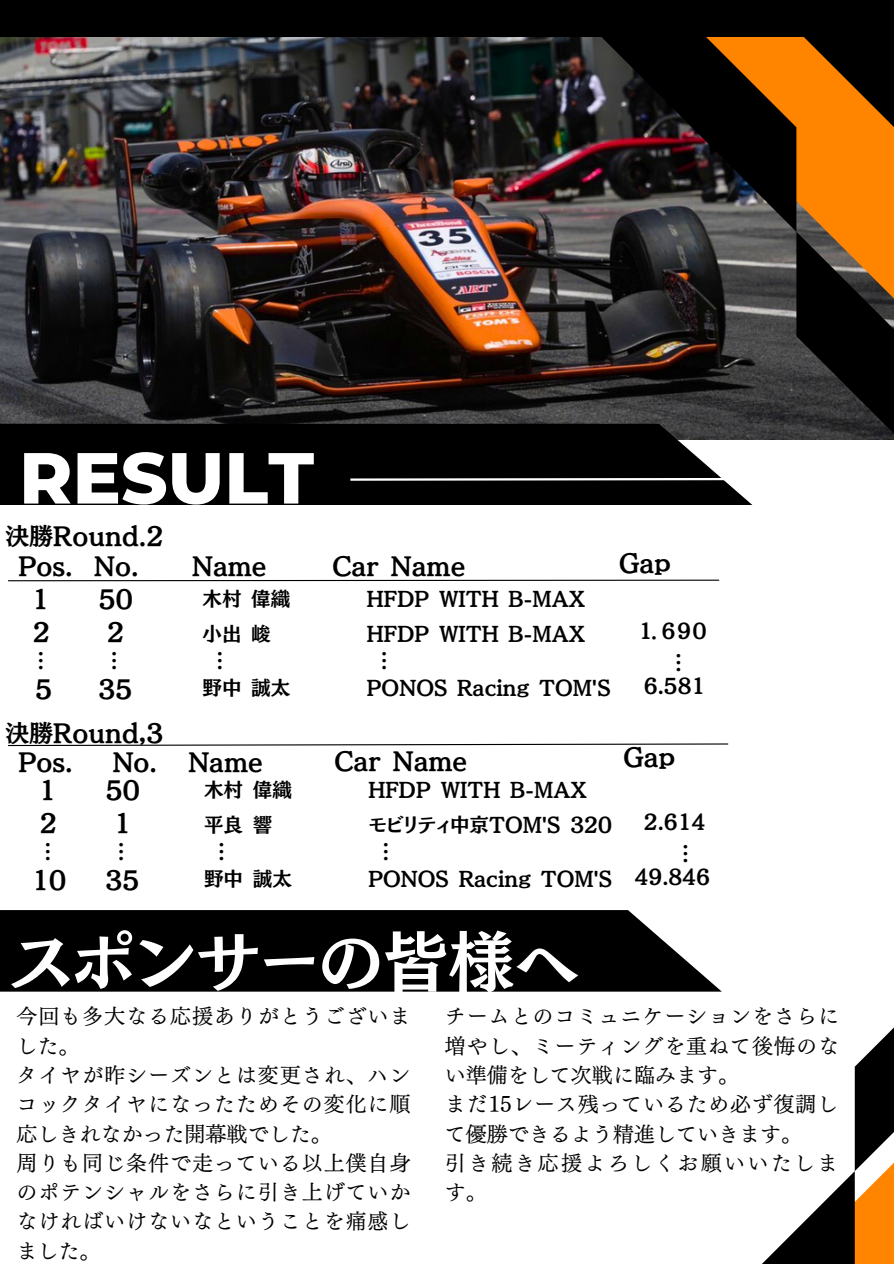
<style>
.page{position:relative;width:894px;height:1264px;background:#fff}
.page>*{position:absolute;margin:0;border:0;box-sizing:border-box;transform-origin:0 0}
.t1{font:800 72px "Montserrat";color:#fff}
.t2{font:66px "TEST Mode Min B B";color:#fff}
.t3{font:24px "TEST Mode Min B B";color:#000}
.t4{font:21px/29.2px "Canva UD Mincho Pr 6 N M";letter-spacing:.045em;color:#000;text-align:justify}
.t5{font:21px/29.2px "Canva UD Mincho Pr 6 N M";letter-spacing:.105em;color:#000}
.t6{font:20.85px "TEST Mode Min B B";color:#000}
.t7{font:19.5px "TEST Mode Min B B";color:#000}
</style>
<div class="page">
<img style="left:0;top:37px;width:348px;height:387px">
<svg style="left:605px;top:991px;width:288px;height:272px"></svg>
<div style="left:0;top:0;width:893px;height:37px;background:#000"></div>
<div style="left:0;top:424px;width:348px;height:81px;background:#000"></div>
<img style="left:348px;top:37px;width:545px;height:468px">
<svg style="left:8px;top:579px;width:712px;height:3px"></svg>
<svg style="left:8px;top:743px;width:721px;height:3px"></svg>
<svg style="left:0;top:910px;width:721px;height:81px;background:#0f0f0f"></svg>
<p class="t1" style="left:19px;top:434px;width:296px">RESULT</p>
<p class="t3" style="left:5px;top:523px;width:160px">決勝Round.2</p>
<p class="t3" style="left:18px;top:553px;width:56px">Pos.</p>
<p class="t3" style="left:94px;top:553px;width:46px">No.</p>
<p class="t3" style="left:192px;top:553px;width:76px">Name</p>
<p class="t3" style="left:619px;top:551px;width:53px">Gap</p>
<p class="t3" style="left:32px;top:587px;width:19px">1</p>
<p class="t3" style="left:32px;top:620px;width:20px">２</p>
<p class="t6" style="left:30px;top:671px;width:22px;rotate:-90deg">…</p>
<p class="t3" style="left:35px;top:677px;width:20px">５</p>
<p class="t3" style="left:332px;top:553px;width:134px">Car Name</p>
<p class="t7" style="left:366px;top:589px;width:220px">HFDP WITH B-MAX</p>
<p class="t7" style="left:366px;top:623px;width:220px">HFDP WITH B-MAX</p>
<p class="t6" style="left:373px;top:671px;width:22px;rotate:-90deg">…</p>
<p class="t7" style="left:366px;top:678px;width:245px">PONOS Racing TOM'S</p>
<p class="t3" style="left:99px;top:587px;width:36px">50</p>
<p class="t3" style="left:107px;top:620px;width:19px">2</p>
<p class="t6" style="left:104px;top:671px;width:22px;rotate:-90deg">…</p>
<p class="t3" style="left:98px;top:677px;width:36px">35</p>
<p class="t7" style="left:202px;top:589px;width:89px">木村偉織</p>
<p class="t7" style="left:202px;top:623px;width:70px">小出峻</p>
<p class="t6" style="left:209px;top:671px;width:22px;rotate:-90deg">…</p>
<p class="t7" style="left:202px;top:678px;width:89px">野中誠太</p>
<p class="t7" style="left:639px;top:621px;width:69px">１．６９０</p>
<p class="t7" style="left:643px;top:675px;width:63px">6.581</p>
<p class="t6" style="left:668px;top:673px;width:22px;rotate:-90deg">…</p>
<p class="t3" style="left:5px;top:720px;width:160px">決勝Round,3</p>
<p class="t3" style="left:39px;top:778px;width:19px">1</p>
<p class="t3" style="left:39px;top:810px;width:20px">２</p>
<p class="t6" style="left:37px;top:862px;width:22px;rotate:-90deg">…</p>
<p class="t3" style="left:32px;top:867px;width:36px">10</p>
<p class="t3" style="left:18px;top:750px;width:56px">Pos.</p>
<p class="t3" style="left:113px;top:750px;width:46px">No.</p>
<p class="t3" style="left:188px;top:750px;width:76px">Name</p>
<p class="t3" style="left:623px;top:745px;width:53px">Gap</p>
<p class="t3" style="left:334px;top:748px;width:134px">Car Name</p>
<p class="t7" style="left:368px;top:779px;width:220px">HFDP WITH B-MAX</p>
<p class="t7" style="left:368px;top:814px;width:245px">モビリティ中京TOM'S 320</p>
<p class="t6" style="left:375px;top:862px;width:22px;rotate:-90deg">…</p>
<p class="t7" style="left:368px;top:868px;width:245px">PONOS Racing TOM'S</p>
<p class="t3" style="left:106px;top:778px;width:36px">50</p>
<p class="t3" style="left:114px;top:810px;width:19px">1</p>
<p class="t6" style="left:111px;top:862px;width:22px;rotate:-90deg">…</p>
<p class="t3" style="left:105px;top:867px;width:36px">35</p>
<p class="t7" style="left:204px;top:779px;width:89px">木村偉織</p>
<p class="t7" style="left:204px;top:814px;width:70px">平良響</p>
<p class="t6" style="left:211px;top:862px;width:22px;rotate:-90deg">…</p>
<p class="t7" style="left:204px;top:868px;width:89px">野中誠太</p>
<p class="t7" style="left:643px;top:812px;width:63px">2.614</p>
<p class="t7" style="left:634px;top:866px;width:77px">49.846</p>
<p class="t6" style="left:675px;top:864px;width:22px;rotate:-90deg">…</p>
<p class="t2" style="left:9px;top:928px;width:571px">スポンサーの皆様へ</p>
<p class="t4" style="left:444px;top:1001px;width:395px">チームとのコミュニケーションをさらに増やし、ミーティングを重ねて後悔のない準備をして次戦に臨みます。</p>
<p class="t4" style="left:444px;top:1089px;width:394px">まだ15レース残っているため必ず復調して優勝できるよう精進していきます。</p>
<p class="t5" style="left:444px;top:1148px;width:395px">引き続き応援よろしくお願いいたします。</p>
<p class="t4" style="left:16px;top:1001px;width:395px">今回も多大なる応援ありがとうございました。</p>
<p class="t4" style="left:16px;top:1060px;width:395px">タイヤが昨シーズンとは変更され、ハンコックタイヤになったためその変化に順応しきれなかった開幕戦でした。</p>
<p class="t4" style="left:16px;top:1148px;width:395px">周りも同じ条件で走っている以上僕自身のポテンシャルをさらに引き上げていかなければいけないなということを痛感しました。</p>
</div>
